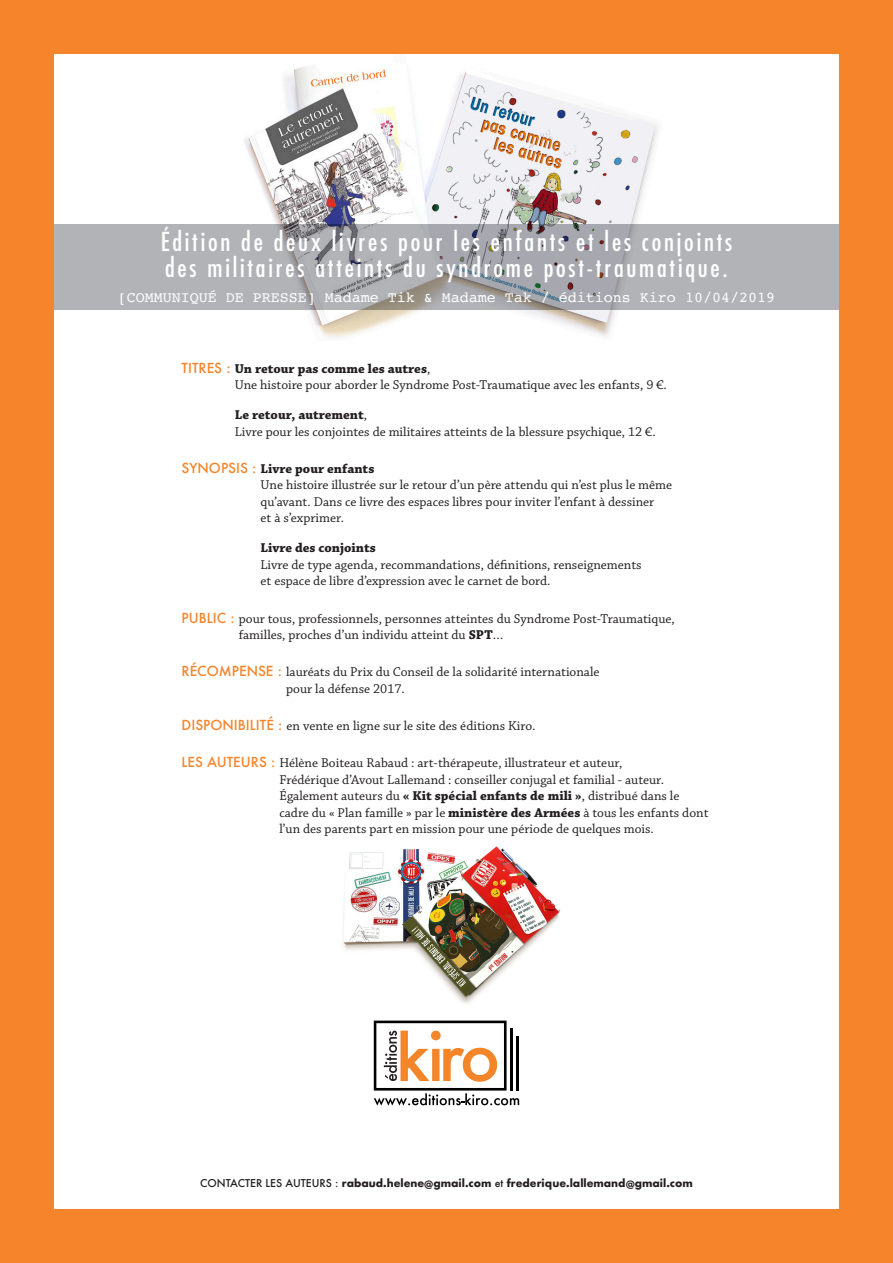
<style>
.page{position:relative;width:893px;height:1263px;background:#f5842a}
.page>*{position:absolute;margin:0;border:0;box-sizing:border-box;transform-origin:0 0}
.t1{font:condensed 25.5px/25.5px "Futura";letter-spacing:.11em;color:#fff}
.t2{font:15px "Courier";color:#fff}
.t3{font:13.5px/16.5px "Chaparral Pro";color:#231f20}
.t4{font:700 10.5px "Futura";color:#231f20}
.s1{font-family:"Futura";font-weight:500;color:#f5842a}
.s2{font-weight:700}
.s3{font-weight:500}
</style>
<div class="page">
<div style="left:54px;top:54px;width:785px;height:1155px;background:#fff"></div>
<img style="left:343px;top:846px;width:218px;height:158px">
<img style="left:207px;top:67px;width:479px;height:272px">
<div style="left:54px;top:224px;width:785px;height:85px;background:#b2b3b7"></div>
<svg style="left:374px;top:1020px;width:145px;height:86px"></svg>
<p class="t1" style="left:161px;top:229px;width:573px">Édition de deux livres pour les enfants et les conjoints des militaires atteints du syndrome post-traumatique.</p>
<p class="t2" style="left:118px;top:286px;width:659px">[COMMUNIQUÉ DE PRESSE] Madame Tik &amp; Madame Tak / éditions Kiro 10/04/2019</p>
<p class="t3" style="left:235px;top:361px;width:434px;text-indent:-53px"><span class="s1">TITRES :</span> <span class="s2">Un retour pas comme les autres</span>,<br>Une histoire pour aborder le Syndrome Post-Traumatique avec les enfants, 9 €.</p>
<p class="t3" style="left:235px;top:407px;width:422px"><span class="s2">Le retour, autrement</span>,<br>Livre pour les conjointes de militaires atteints de la blessure psychique, 12 €.</p>
<p class="t3" style="left:261px;top:461px;width:413px;text-indent:-79px"><span class="s1">SYNOPSIS :</span> <span class="s2">Livre pour enfants<br></span>Une histoire illustrée sur le retour d’un père attendu qui n’est plus le même qu’avant. Dans ce livre des espaces libres pour inviter l’enfant à dessiner<br>et à s’exprimer.</p>
<p class="t3" style="left:261px;top:540px;width:383px"><span class="s2">Livre des conjoints<br></span>Livre de type agenda, recommandations, définitions, renseignements et espace de libre d’expression avec le carnet de bord.</p>
<p class="t3" style="left:239px;top:611px;width:438px;text-indent:-57px"><span class="s1">PUBLIC :</span> pour tous, professionnels, personnes atteintes du Syndrome Post-Traumatique, familles, proches d’un individu atteint du <span class="s2">SPT</span>…</p>
<p class="t3" style="left:286px;top:664px;width:315px;text-indent:-105px"><span class="s1">RÉCOMPENSE :</span> lauréats du Prix du Conseil de la solidarité internationale pour la défense 2017.</p>
<p class="t3" style="left:182px;top:718px;width:355px"><span class="s1">DISPONIBILITÉ :</span> en vente en ligne sur le site des éditions Kiro.</p>
<p class="t3" style="left:279px;top:755px;width:431px;text-indent:-98px"><span class="s1">LES AUTEURS :</span> Hélène Boiteau Rabaud : art-thérapeute, illustrateur et auteur,<br>Frédérique d’Avout Lallemand : conseiller conjugal et familial - auteur.<br>Également auteurs du <span class="s2">« Kit spécial enfants de mili »</span>, distribué dans le cadre du « Plan famille » par le <span class="s2">ministère des Armées</span> à tous les enfants dont l’un des parents part en mission pour une période de quelques mois.</p>
<p class="t4" style="left:200px;top:1175px;width:494px"><span class="s3">CONTACTER LES AUTEURS :</span> rabaud.helene@gmail.com <span class="s3">et</span> frederique.lallemand@gmail.com</p>
</div>
